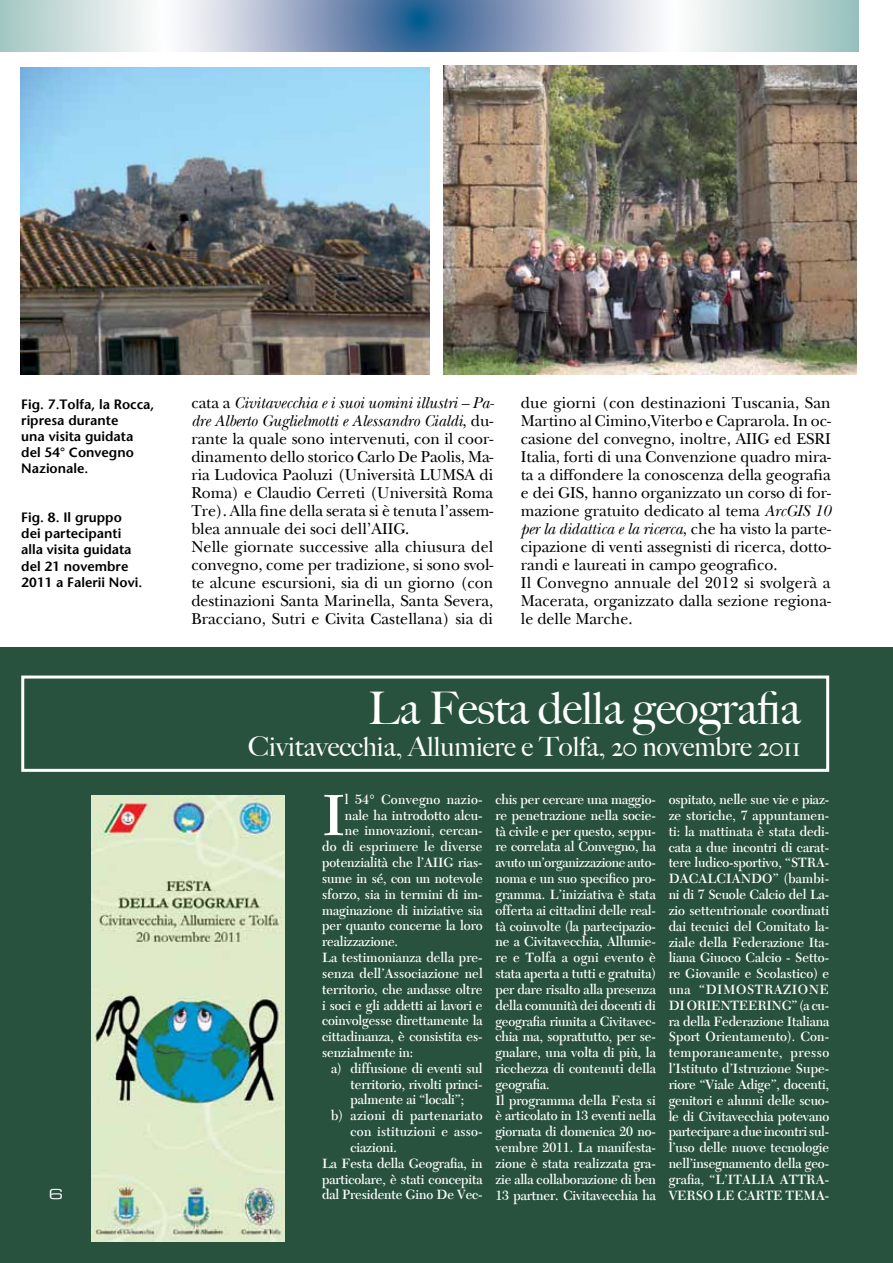
<style>
.page{position:relative;width:893px;height:1263px;background:#fff}
.page>*{position:absolute;margin:0;border:0;box-sizing:border-box;transform-origin:0 0}
.t1{font:600 60.6px "New Caledonia";color:#fff;scale:.94 1}
.t2{font:500 45px "Big Caslon";letter-spacing:-.005em;color:#fff}
.t3{font:500 27px "Big Caslon";color:#fff}
.t4{font:16.5px/18px "New Baskerville";letter-spacing:-.005em;color:#000}
.t5{font:600 14.1px/15.8px "New Caledonia";letter-spacing:-.005em;color:#fff;scale:.94 1}
.t6{font:600 14.1px "New Caledonia";letter-spacing:.015em;color:#fff;scale:.94 1}
.t7{font:600 14.1px "New Caledonia";letter-spacing:.02em;color:#fff;scale:.94 1}
.t8{font:600 13.5px/16.2px "Stone Sans";color:#000}
.t9{font:13.5px "Eurostile Extended Two";color:#fff;scale:1.11 1}
.s1{font-style:italic}
</style>
<div class="page">
<div style="left:0;top:647px;width:893px;height:616px;background:#28523d"></div>
<svg style="left:0;top:0;width:858px;height:51px;background:#b0c2d1"></svg>
<div style="left:21px;top:675px;width:808px;height:97px;border:3px solid #fff"></div>
<img style="left:91px;top:795px;width:193px;height:447px">
<img style="left:444px;top:65px;width:412px;height:310px">
<img style="left:20px;top:67px;width:409px;height:307px">
<p class="t8" style="left:21px;top:396px;width:135px">Fig. 7.Tolfa, la Rocca, ripresa durante<br>una visita guidata del 54° Convegno<br>Nazionale.</p>
<p class="t8" style="left:21px;top:509px;width:122px">Fig. 8. Il gruppo dei partecipanti alla visita guidata del 21 novembre<br>2011 a Falerii Novi.</p>
<p class="t9" style="left:49px;top:1185px;width:15px">6</p>
<p class="t4" style="left:191px;top:393px;width:304px">cata a <span class="s1">Civitavecchia e i suoi uomini illustri – Pa&shy;dre Alberto Guglielmotti e Alessandro Cialdi</span>, du&shy;rante la quale sono intervenuti, con il coor&shy;dinamento dello storico Carlo De Paolis, Ma&shy;ria Ludovica Paoluzi (Università LUMSA di Roma) e Claudio Cerreti (Università Roma Tre). Alla fine della serata si è tenuta l’assem&shy;blea annuale dei soci dell’AIIG.<br>Nelle giornate successive alla chiusura del convegno, come per tradizione, si sono svol&shy;te alcune escursioni, sia di un giorno (con destinazioni Santa Marinella, Santa Severa, Bracciano, Sutri e Civita Castellana) sia di</p>
<p class="t4" style="left:521px;top:393px;width:311px">due giorni (con destinazioni Tuscania, San Martino al Cimino,Viterbo e Caprarola. In oc&shy;casione del convegno, inoltre, AIIG ed ESRI Italia, forti di una Convenzione quadro mira&shy;ta a diffondere la conoscenza della geografia e dei GIS, hanno organizzato un corso di for&shy;mazione gratuito dedicato al tema <span class="s1">ArcGIS 10 per la didattica e la ricerca</span>, che ha visto la parte&shy;cipazione di venti assegnisti di ricerca, dotto&shy;randi e laureati in campo geografico.<br>Il Convegno annuale del 2012 si svolgerà a Macerata, organizzato dalla sezione regiona&shy;le delle Marche.</p>
<h2 class="t2" style="left:368px;top:682px;width:434px">La Festa della geografia</h2>
<h3 class="t3" style="left:248px;top:731px;width:554px">Civitavecchia, Allumiere e Tolfa, 20 novembre 2011</h3>
<h1 class="t1" style="left:322px;top:779px;width:26px">I</h1>
<p class="t7" style="left:345px;top:791px;width:148px">l 54° Convegno nazio-</p>
<p class="t5" style="left:495px;top:792px;width:172px">chis per cercare una maggio&shy;re penetrazione nella socie&shy;tà civile e per questo, seppu&shy;re correlata al Convegno, ha avuto un’organizzazione auto&shy;noma e un suo specifico pro&shy;gramma. L’iniziativa è stata offerta ai cittadini delle real&shy;tà coinvolte (la partecipazio&shy;ne a Civitavecchia, Allumie&shy;re e Tolfa a ogni evento è stata aperta a tutti e gratuita) per dare risalto alla presenza della comunità dei docenti di geografia riunita a Civitavec&shy;chia ma, soprattutto, per se&shy;gnalare, una volta di più, la ricchezza di contenuti della geografia.<br>Il programma della Festa si è articolato in 13 eventi nella giornata di domenica 20 no&shy;vembre 2011. La manifesta&shy;zione è stata realizzata gra&shy;zie alla collaborazione di ben<br>13 partner. Civitavecchia ha</p>
<p class="t5" style="left:669px;top:792px;width:172px;text-align:justify">ospitato, nelle sue vie e piaz&shy;ze storiche, 7 appuntamen&shy;ti: la mattinata è stata dedi&shy;cata a due incontri di carat&shy;tere ludico-sportivo, “STRA-DACALCIANDO” (bambi&shy;ni di 7 Scuole Calcio del La&shy;zio settentrionale coordinati dai tecnici del Comitato la&shy;ziale della Federazione Ita&shy;liana Giuoco Calcio - Setto&shy;re Giovanile e Scolastico) e una “DIMOSTRAZIONE DI ORIENTEERING” (a cu&shy;ra della Federazione Italiana Sport Orientamento). Con&shy;temporaneamente, presso l’Istituto d’Istruzione Supe&shy;riore “Viale Adige”, docenti, genitori e alunni delle scuo&shy;le di Civitavecchia potevano partecipare a due incontri sul&shy;l’uso delle nuove tecnologie nell’insegnamento della geo&shy;grafia, “L’ITALIA ATTRA-VERSO LE CARTE TEMA-</p>
<p class="t5" style="left:345px;top:807px;width:148px">nale ha introdotto alcu-</p>
<p class="t5" style="left:345px;top:823px;width:148px">ne innovazioni, cercan-</p>
<p class="t6" style="left:322px;top:838px;width:172px">do di esprimere le diverse</p>
<p class="t5" style="left:322px;top:855px;width:172px">potenzialità che l’AIIG rias-</p>
<p class="t5" style="left:322px;top:871px;width:172px">sume in sé, con un notevole</p>
<p class="t5" style="left:322px;top:886px;width:172px">sforzo, sia in termini di im-</p>
<p class="t5" style="left:322px;top:902px;width:172px">maginazione di iniziative sia</p>
<p class="t5" style="left:322px;top:918px;width:172px">per quanto concerne la loro</p>
<p class="t5" style="left:322px;top:934px;width:82px">realizzazione.</p>
<p class="t5" style="left:322px;top:950px;width:172px">La testimonianza della pre-</p>
<p class="t6" style="left:322px;top:965px;width:172px">senza dell’Associazione nel</p>
<p class="t5" style="left:322px;top:981px;width:172px">territorio, che andasse oltre</p>
<p class="t5" style="left:322px;top:997px;width:172px">i soci e gli addetti ai lavori e</p>
<p class="t5" style="left:322px;top:1013px;width:172px">coinvolgesse direttamente la</p>
<p class="t5" style="left:322px;top:1029px;width:172px">cittadinanza, è consistita es-</p>
<p class="t5" style="left:322px;top:1045px;width:98px">senzialmente in:</p>
<p class="t5" style="left:331px;top:1060px;width:163px">a) diffusione di eventi sul</p>
<p class="t5" style="left:351px;top:1076px;width:142px">territorio, rivolti princi-</p>
<p class="t5" style="left:351px;top:1092px;width:122px">palmente ai “locali”;</p>
<p class="t7" style="left:331px;top:1107px;width:163px">b) azioni di partenariato</p>
<p class="t6" style="left:351px;top:1123px;width:142px">con istituzioni e asso-</p>
<p class="t5" style="left:351px;top:1139px;width:51px">ciazioni.</p>
<p class="t5" style="left:322px;top:1155px;width:172px">La Festa della Geografia, in</p>
<p class="t5" style="left:322px;top:1171px;width:172px">particolare, è stati concepita</p>
<p class="t5" style="left:322px;top:1187px;width:172px">dal Presidente Gino De Vec-</p>
</div>
